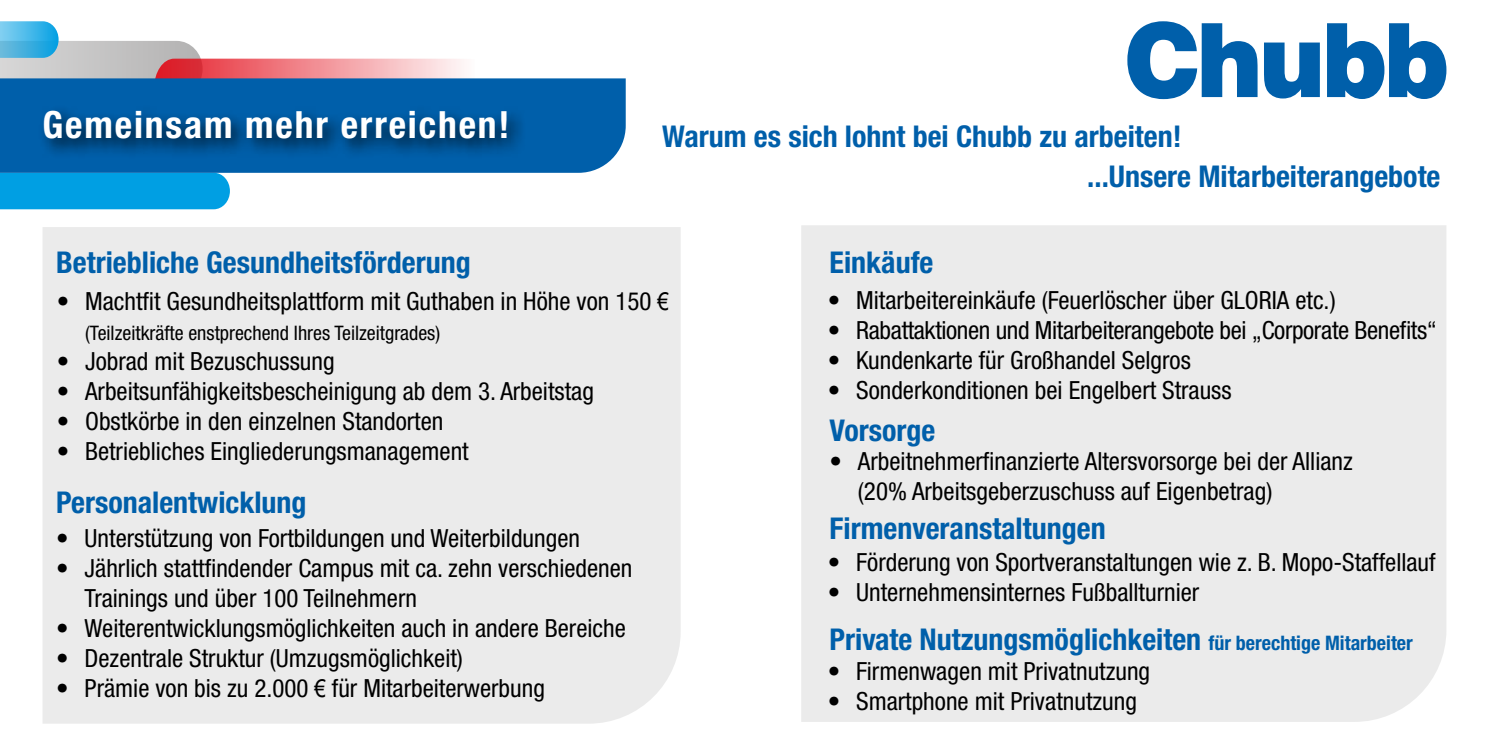
<style>
.page{position:relative;width:1489px;height:745px;background:#fff}
.page>*{position:absolute;margin:0;border:0;box-sizing:border-box;transform-origin:0 0}
.t1{font:700 condensed 37.5px "Helvetica Neue";letter-spacing:.05em;color:#fff}
.t2{font:700 condensed 30px/40px "Helvetica Neue";color:#005faa}
.t3{font:condensed 25px/30px "Helvetica Neue";color:#000}
.t4{font:condensed 20px "Helvetica Neue";color:#000}
.s1{font-family:"Arial Narrow";font-stretch:normal}
.s2{font-size:20px}
</style>
<div class="page">
<div style="left:43px;top:227px;width:637px;height:496px;background:#ebebeb"></div>
<div style="left:801px;top:225px;width:645px;height:496px;background:#ebebeb"></div>
<div style="left:0;top:173px;width:230px;height:36px;background:#009fe3"></div>
<svg style="left:0;top:21px;width:462px;height:57px"></svg>
<div style="left:0;top:78px;width:625px;height:95px;background:#005faa"></div>
<div style="left:38px;top:105px;width:489px;height:54px;background:#000;opacity:.75"></div>
<svg style="left:1127px;top:21px;width:319px;height:78px"></svg>
<h1 class="t1" style="left:43px;top:102px;width:468px">Gemeinsam mehr erreichen!</h1>
<p class="t2" style="left:56px;top:241px;width:416px">Betriebliche Gesundheitsförderung</p>
<p class="t2" style="left:1087px;top:116px;width:355px;text-indent:-425px">Warum es sich lohnt bei Chubb zu arbeiten!<br>...Unsere Mitarbeiterangebote</p>
<p class="t2" style="left:829px;top:241px;width:105px">Einkäufe</p>
<p class="t3" style="left:57px;top:286px;width:613px">• Machtfit Gesundheitsplattform mit Guthaben in Höhe von 150 <span class="s1">€</span></p>
<p class="t4" style="left:85px;top:321px;width:357px">(Teilzeitkräfte enstprechend Ihres Teilzeitgrades)</p>
<p class="t3" style="left:57px;top:346px;width:279px">• Jobrad mit Bezuschussung</p>
<p class="t3" style="left:57px;top:376px;width:539px">• Arbeitsunfähigkeitsbescheinigung ab dem 3. Arbeitstag</p>
<p class="t3" style="left:57px;top:406px;width:388px">• Obstkörbe in den einzelnen Standorten</p>
<p class="t3" style="left:57px;top:436px;width:413px">• Betriebliches Eingliederungsmanagement</p>
<p class="t2" style="left:56px;top:481px;width:252px">Personalentwicklung</p>
<p class="t3" style="left:56px;top:522px;width:525px">• Unterstützung von Fortbildungen und Weiterbildungen</p>
<p class="t3" style="left:85px;top:552px;width:549px;text-indent:-28px">• Jährlich stattfindender Campus mit ca. zehn verschiedenen<br>Trainings und über 100 Teilnehmern</p>
<p class="t3" style="left:56px;top:612px;width:571px">• Weiterentwicklungsmöglichkeiten auch in andere Bereiche</p>
<p class="t3" style="left:56px;top:642px;width:408px">• Dezentrale Struktur (Umzugsmöglichkeit)</p>
<p class="t3" style="left:56px;top:672px;width:490px">• Prämie von bis zu 2.000 <span class="s1">€</span> für Mitarbeiterwerbung</p>
<p class="t3" style="left:827px;top:284px;width:509px">• Mitarbeitereinkäufe (Feuerlöscher über GLORIA etc.)</p>
<p class="t3" style="left:827px;top:314px;width:610px">• Rabattaktionen und Mitarbeiterangebote bei „Corporate Benefits“</p>
<p class="t3" style="left:827px;top:344px;width:364px">• Kundenkarte für Großhandel Selgros</p>
<p class="t3" style="left:827px;top:374px;width:405px">• Sonderkonditionen bei Engelbert Strauss</p>
<p class="t2" style="left:829px;top:409px;width:107px">Vorsorge</p>
<p class="t3" style="left:858px;top:446px;width:496px;text-indent:-28px">• Arbeitnehmerfinanzierte Altersvorsorge bei der Allianz (20% Arbeitsgeberzuschuss auf Eigenbetrag)</p>
<p class="t2" style="left:829px;top:508px;width:277px">Firmenveranstaltungen</p>
<p class="t3" style="left:827px;top:547px;width:609px">• Förderung von Sportveranstaltungen wie z. B. Mopo-Staffellauf</p>
<p class="t3" style="left:827px;top:577px;width:373px">• Unternehmensinternes Fußballturnier</p>
<p class="t2" style="left:829px;top:618px;width:584px">Private Nutzungsmöglichkeiten <span class="s2">für berechtige Mitarbeiter</span></p>
<p class="t3" style="left:827px;top:655px;width:324px">• Firmenwagen mit Privatnutzung</p>
<p class="t3" style="left:827px;top:685px;width:310px">• Smartphone mit Privatnutzung</p>
</div>
